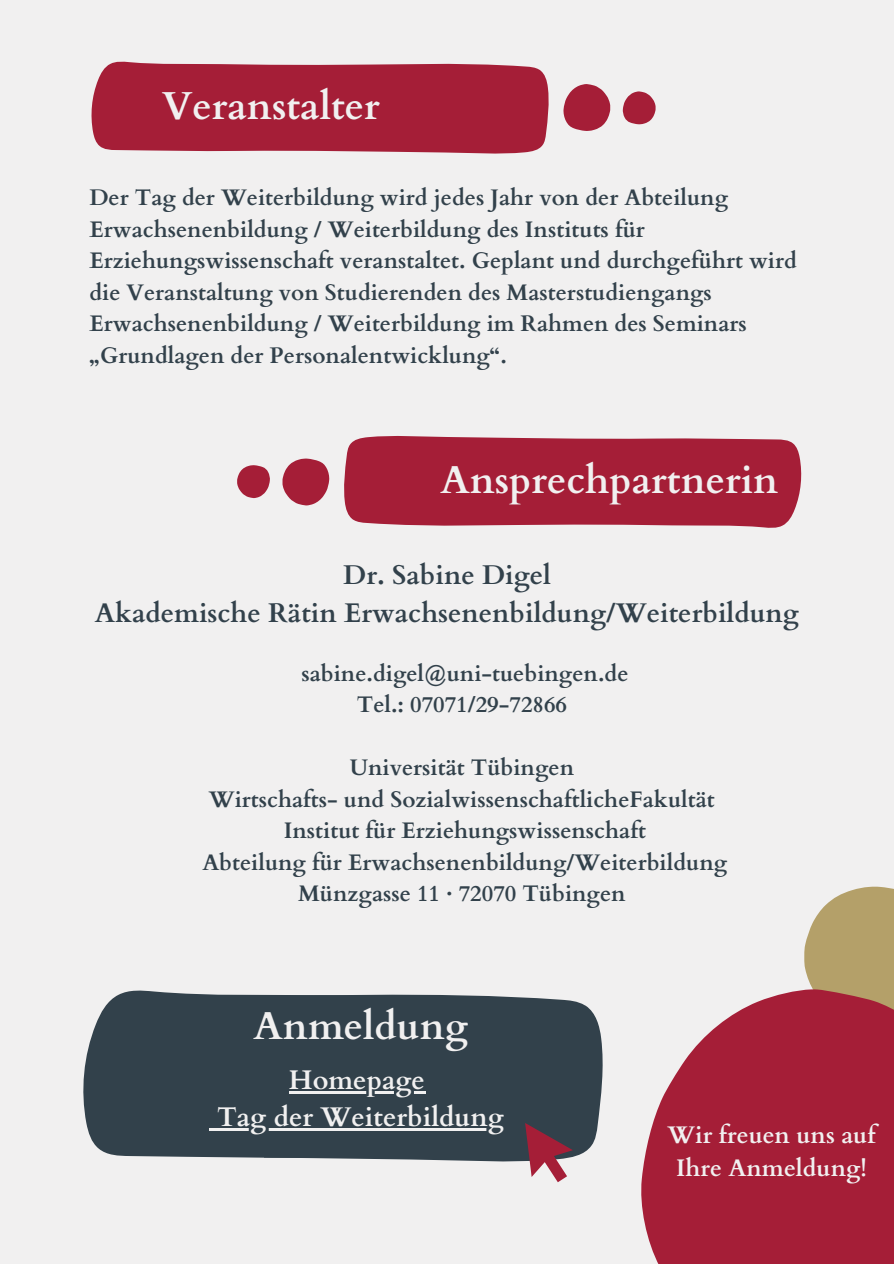
<style>
.page{position:relative;width:894px;height:1264px;background:#fff}
.page>*{position:absolute;margin:0;border:0;box-sizing:border-box;transform-origin:0 0}
.t1{font:700 39px "Cardo";color:#f1f0f0}
.t2{font:700 27px/37.2px "Cardo";color:#32414b;text-align:center}
.t3{font:700 27px "Cardo";color:#f1f0f0}
.t4{font:700 24px/32.7px "Cardo";color:#f1f0f0;text-align:center}
.t5{font:700 22.5px/31.5px "Cardo";color:#32414b}
</style>
<div class="page">
<div style="left:0;top:0;width:893px;height:1263px;background:#f1f0f0"></div>
<svg style="left:91px;top:61px;width:458px;height:93px;background:#ab2e45"></svg>
<svg style="left:563px;top:84px;width:47px;height:47px"></svg>
<svg style="left:622px;top:91px;width:33px;height:33px"></svg>
<svg style="left:344px;top:435px;width:458px;height:93px;background:#ab2e45"></svg>
<svg style="left:282px;top:458px;width:47px;height:47px"></svg>
<svg style="left:237px;top:465px;width:33px;height:33px"></svg>
<svg style="left:804px;top:886px;width:89px;height:103px;background:#bcaa7a"></svg>
<svg style="left:641px;top:989px;width:252px;height:274px;background:#ae384d"></svg>
<svg style="left:83px;top:990px;width:181px;height:168px;background:#404e57"></svg>
<div style="left:264px;top:994px;width:339px;height:168px;background:#32414b"></div>
<hr style="left:289px;top:1091px;width:136px;height:2px;background:#f1f0f0">
<svg style="left:210px;top:1128px;width:7px;height:2px"></svg>
<hr style="left:217px;top:1128px;width:287px;height:2px;background:#f1f0f0">
<svg style="left:525px;top:1122px;width:47px;height:60px"></svg>
<p class="t1" style="left:162px;top:80px;width:219px">Veranstalter</p>
<h2 class="t5" style="left:89px;top:182px;width:709px">Der Tag der Weiterbildung wird jedes Jahr von der Abteilung Erwachsenenbildung / Weiterbildung des Instituts für Erziehungswissenschaft veranstaltet. Geplant und durchgeführt wird die Veranstaltung von Studierenden des Masterstudiengangs Erwachsenenbildung / Weiterbildung im Rahmen des Seminars „Grundlagen der Personalentwicklung“.</h2>
<h1 class="t1" style="left:440px;top:454px;width:339px">Ansprechpartnerin</h1>
<p class="t2" style="left:95px;top:557px;width:705px">Dr. Sabine Digel<br>Akademische Rätin Erwachsenenbildung/Weiterbildung</p>
<p class="t5" style="left:301px;top:657px;width:328px">sabine.digel@uni-tuebingen.de</p>
<h1 class="t5" style="left:357px;top:689px;width:212px">Tel.: 07071/29-72866</h1>
<p class="t5" style="left:349px;top:752px;width:226px">Universität Tübingen</p>
<p class="t5" style="left:209px;top:783px;width:507px">Wirtschafts- und SozialwissenschaftlicheFakultät</p>
<p class="t5" style="left:284px;top:815px;width:363px">Institut für Erziehungswissenschaft</p>
<p class="t5" style="left:202px;top:846px;width:526px">Abteilung für Erwachsenenbildung/Weiterbildung</p>
<p class="t5" style="left:298px;top:878px;width:329px">Münzgasse 11 · 72070 Tübingen</p>
<p class="t1" style="left:253px;top:1000px;width:216px">Anmeldung</p>
<p class="t3" style="left:289px;top:1062px;width:137px">Homepage</p>
<p class="t3" style="left:217px;top:1099px;width:288px">Tag der Weiterbildung</p>
<p class="t4" style="left:667px;top:1119px;width:209px">Wir freuen uns auf<br>Ihre Anmeldung!</p>
</div>
